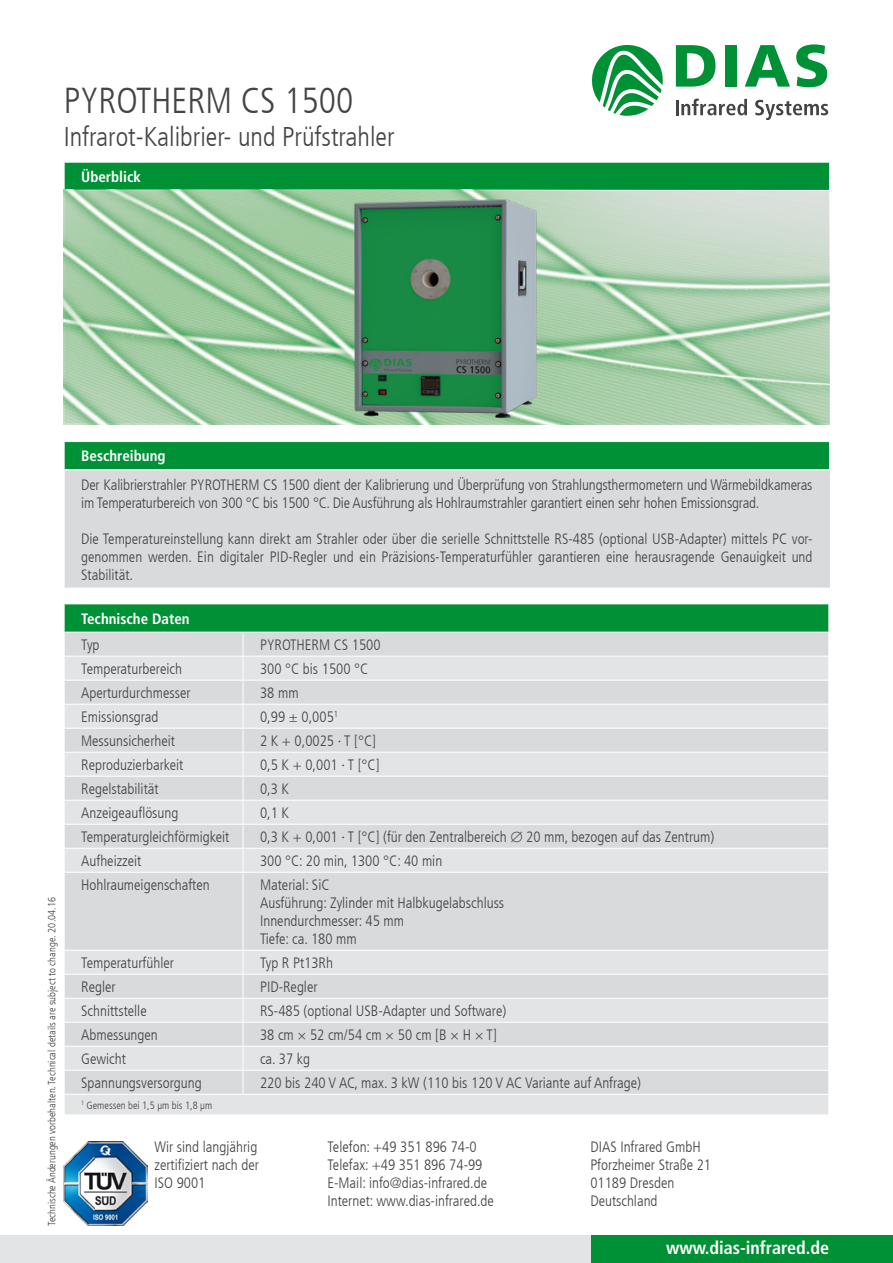
<style>
.page{position:relative;width:893px;height:1263px;background:#fff}
.page>*{position:absolute;margin:0;border:0;box-sizing:border-box;transform-origin:0 0}
.t1{font:300 condensed 36px "Frutiger LT Com";color:#444446}
.t2{font:300 condensed 27px "Frutiger LT Com";color:#444446}
.t3{font:700 condensed 18px "Frutiger LT Com";color:#fff}
.t4{font:300 condensed 15px/18px "Frutiger LT Com";color:#444446}
.t5{font:700 condensed 15px "Frutiger LT Com";color:#fff}
.t6{font:300 condensed 10.5px "Frutiger LT Com";color:#444446}
</style>
<div class="page">
<svg style="left:592px;top:45px;width:71px;height:71px"></svg>
<svg style="left:676px;top:99px;width:71px;height:16px"></svg>
<svg style="left:755px;top:100px;width:73px;height:20px"></svg>
<svg style="left:676px;top:45px;width:39px;height:42px"></svg>
<div style="left:726px;top:45px;width:11px;height:42px;background:#009036"></div>
<svg style="left:745px;top:45px;width:45px;height:42px"></svg>
<svg style="left:796px;top:44px;width:31px;height:43px"></svg>
<div style="left:64px;top:162px;width:765px;height:28px;background:#009036"></div>
<hr style="left:64px;top:162px;width:766px;height:1px;background:#fff">
<svg style="left:64px;top:163px;width:1px;height:26px"></svg>
<div style="left:0;top:1236px;width:592px;height:27px;background:#e3e4e5"></div>
<div style="left:591px;top:1236px;width:302px;height:27px;background:#009036"></div>
<div style="left:64px;top:442px;width:765px;height:28px;background:#009036"></div>
<div style="left:64px;top:470px;width:765px;height:118px;background:#d9dadb"></div>
<svg style="left:64px;top:442px;width:1px;height:27px"></svg>
<hr style="left:64px;top:469px;width:766px;height:1px;background:#fff">
<hr style="left:64px;top:470px;width:1px;height:118px;background:#fff">
<div style="left:64px;top:604px;width:765px;height:28px;background:#009036"></div>
<div style="left:65px;top:633px;width:763px;height:23px;background:#d9dadb"></div>
<svg style="left:65px;top:657px;width:763px;height:457px;background:#dddedf"></svg>
<hr style="left:64px;top:680px;width:179px;height:1px;background:#fff">
<hr style="left:243px;top:680px;width:586px;height:1px;background:#fff">
<hr style="left:64px;top:704px;width:179px;height:1px;background:#fff">
<hr style="left:243px;top:704px;width:586px;height:1px;background:#fff">
<hr style="left:64px;top:728px;width:179px;height:1px;background:#fff">
<hr style="left:243px;top:728px;width:586px;height:1px;background:#fff">
<hr style="left:64px;top:752px;width:179px;height:1px;background:#fff">
<hr style="left:243px;top:752px;width:586px;height:1px;background:#fff">
<hr style="left:64px;top:776px;width:179px;height:1px;background:#fff">
<hr style="left:243px;top:776px;width:586px;height:1px;background:#fff">
<hr style="left:64px;top:800px;width:179px;height:1px;background:#fff">
<hr style="left:243px;top:800px;width:586px;height:1px;background:#fff">
<hr style="left:64px;top:824px;width:179px;height:1px;background:#fff">
<hr style="left:243px;top:824px;width:586px;height:1px;background:#fff">
<hr style="left:64px;top:848px;width:179px;height:1px;background:#fff">
<svg style="left:64px;top:604px;width:1px;height:244px"></svg>
<hr style="left:243px;top:848px;width:586px;height:1px;background:#fff">
<svg style="left:243px;top:632px;width:1px;height:240px"></svg>
<svg style="left:828px;top:604px;width:1px;height:244px"></svg>
<hr style="left:64px;top:872px;width:179px;height:1px;background:#fff">
<hr style="left:243px;top:872px;width:586px;height:1px;background:#fff">
<hr style="left:243px;top:872px;width:1px;height:78px;background:#fff">
<hr style="left:64px;top:950px;width:179px;height:1px;background:#fff">
<hr style="left:243px;top:950px;width:586px;height:1px;background:#fff">
<hr style="left:64px;top:974px;width:179px;height:1px;background:#fff">
<hr style="left:243px;top:974px;width:586px;height:1px;background:#fff">
<hr style="left:64px;top:998px;width:179px;height:1px;background:#fff">
<hr style="left:243px;top:998px;width:586px;height:1px;background:#fff">
<hr style="left:64px;top:1022px;width:179px;height:1px;background:#fff">
<hr style="left:243px;top:1022px;width:586px;height:1px;background:#fff">
<hr style="left:64px;top:1046px;width:179px;height:1px;background:#fff">
<hr style="left:243px;top:1046px;width:586px;height:1px;background:#fff">
<hr style="left:64px;top:1070px;width:179px;height:1px;background:#fff">
<hr style="left:243px;top:1070px;width:586px;height:1px;background:#fff">
<svg style="left:243px;top:951px;width:1px;height:143px"></svg>
<hr style="left:64px;top:1094px;width:179px;height:1px;background:#fff">
<svg style="left:64px;top:975px;width:1px;height:119px"></svg>
<hr style="left:243px;top:1094px;width:586px;height:1px;background:#fff">
<svg style="left:828px;top:975px;width:1px;height:119px"></svg>
<img style="left:64px;top:1141px;width:84px;height:84px">
<img style="left:64px;top:189px;width:765px;height:236px">
<img style="left:338px;top:196px;width:215px;height:225px">
<h1 class="t1" style="left:64px;top:80px;width:291px">PYROTHERM CS 1500</h1>
<h2 class="t2" style="left:64px;top:121px;width:332px">Infrarot-Kalibrier- und Prüfstrahler</h2>
<p class="t5" style="left:81px;top:168px;width:61px">Überblick</p>
<p class="t6" style="left:46px;top:1226px;width:330px;rotate:-90deg">Technische Änderungen vorbehalten. Technical details are subject to change. 20.04.16</p>
<p class="t5" style="left:81px;top:447px;width:86px">Beschreibung</p>
<p class="t4" style="left:81px;top:476px;width:733px">Der Kalibrierstrahler PYROTHERM CS 1500 dient der Kalibrierung und Überprüfung von Strahlungsthermometern und Wärmebildkameras im Temperaturbereich von 300 °C bis 1500 °C. Die Ausführung als Hohlraumstrahler garantiert einen sehr hohen Emissionsgrad.</p>
<p class="t4" style="left:81px;top:530px;width:733px;text-align:justify">Die Temperatureinstellung kann direkt am Strahler oder über die serielle Schnittstelle RS-485 (optional USB-Adapter) mittels PC vor&shy;genommen werden. Ein digitaler PID-Regler und ein Präzisions-Temperaturfühler garantieren eine herausragende Genauigkeit und Stabilität.</p>
<p class="t5" style="left:81px;top:609px;width:110px">Technische Daten</p>
<p class="t4" style="left:81px;top:636px;width:20px">Typ</p>
<p class="t4" style="left:260px;top:636px;width:122px">PYROTHERM CS 1500</p>
<p class="t4" style="left:81px;top:660px;width:102px">Temperaturbereich</p>
<p class="t4" style="left:260px;top:660px;width:110px">300 °C bis 1500 °C</p>
<p class="t4" style="left:81px;top:684px;width:111px">Aperturdurchmesser</p>
<p class="t4" style="left:260px;top:684px;width:40px">38 mm</p>
<p class="t4" style="left:81px;top:708px;width:79px">Emissionsgrad</p>
<p class="t4" style="left:260px;top:708px;width:79px">0,99 ± 0,005<sup>1</sup></p>
<p class="t4" style="left:81px;top:732px;width:95px">Messunsicherheit</p>
<p class="t4" style="left:260px;top:732px;width:117px">2 K + 0,0025 · T [°C]</p>
<p class="t4" style="left:81px;top:756px;width:104px">Reproduzierbarkeit</p>
<p class="t4" style="left:260px;top:756px;width:121px">0,5 K + 0,001 · T [°C]</p>
<p class="t4" style="left:81px;top:780px;width:79px">Regelstabilität</p>
<p class="t4" style="left:260px;top:780px;width:31px">0,3 K</p>
<p class="t4" style="left:81px;top:804px;width:99px">Anzeigeauflösung</p>
<p class="t4" style="left:260px;top:804px;width:31px">0,1 K</p>
<p class="t4" style="left:81px;top:828px;width:150px">Temperaturgleichförmigkeit</p>
<p class="t4" style="left:260px;top:828px;width:456px">0,3 K + 0,001 · T [°C] (für den Zentralbereich ∅ 20 mm, bezogen auf das Zentrum)</p>
<p class="t4" style="left:81px;top:852px;width:62px">Aufheizzeit</p>
<p class="t4" style="left:260px;top:852px;width:184px">300 °C: 20 min, 1300 °C: 40 min</p>
<p class="t4" style="left:81px;top:876px;width:130px">Hohlraumeigenschaften</p>
<p class="t4" style="left:260px;top:876px;width:246px">Material: SiC<br>Ausführung: Zylinder mit Halbkugelabschluss<br>Innendurchmesser: 45 mm<br>Tiefe: ca. 180 mm</p>
<p class="t4" style="left:81px;top:954px;width:94px">Temperaturfühler</p>
<p class="t4" style="left:260px;top:954px;width:74px">Typ R Pt13Rh</p>
<p class="t4" style="left:81px;top:978px;width:36px">Regler</p>
<p class="t4" style="left:260px;top:978px;width:59px">PID-Regler</p>
<p class="t4" style="left:81px;top:1002px;width:67px">Schnittstelle</p>
<p class="t4" style="left:260px;top:1002px;width:248px">RS-485 (optional USB-Adapter und Software)</p>
<p class="t4" style="left:81px;top:1026px;width:78px">Abmessungen</p>
<p class="t4" style="left:260px;top:1026px;width:238px">38 cm × 52 cm/54 cm × 50 cm [B × H × T]</p>
<p class="t4" style="left:81px;top:1050px;width:46px">Gewicht</p>
<p class="t4" style="left:260px;top:1050px;width:52px">ca. 37 kg</p>
<p class="t4" style="left:81px;top:1074px;width:122px">Spannungsversorgung</p>
<p class="t4" style="left:260px;top:1074px;width:382px">220 bis 240 V AC, max. 3 kW (110 bis 120 V AC Variante auf Anfrage)</p>
<p class="t6" style="left:81px;top:1099px;width:133px"><sup>1</sup> Gemessen bei 1,5 µm bis 1,8 µm</p>
<p class="t4" style="left:590px;top:1138px;width:122px">DIAS Infrared GmbH<br>Pforzheimer Straße 21<br>01189 Dresden<br>Deutschland</p>
<p class="t4" style="left:327px;top:1137px;width:168px">Telefon: +49 351 896 74-0<br>Telefax: +49 351 896 74-99<br>E-Mail: info@dias-infrared.de<br>Internet: www.dias-infrared.de</p>
<p class="t4" style="left:154px;top:1138px;width:106px;text-align:justify">Wir sind langjährig zertifiziert nach der ISO 9001</p>
<p class="t3" style="left:666px;top:1236px;width:165px">www.dias-infrared.de</p>
</div>
